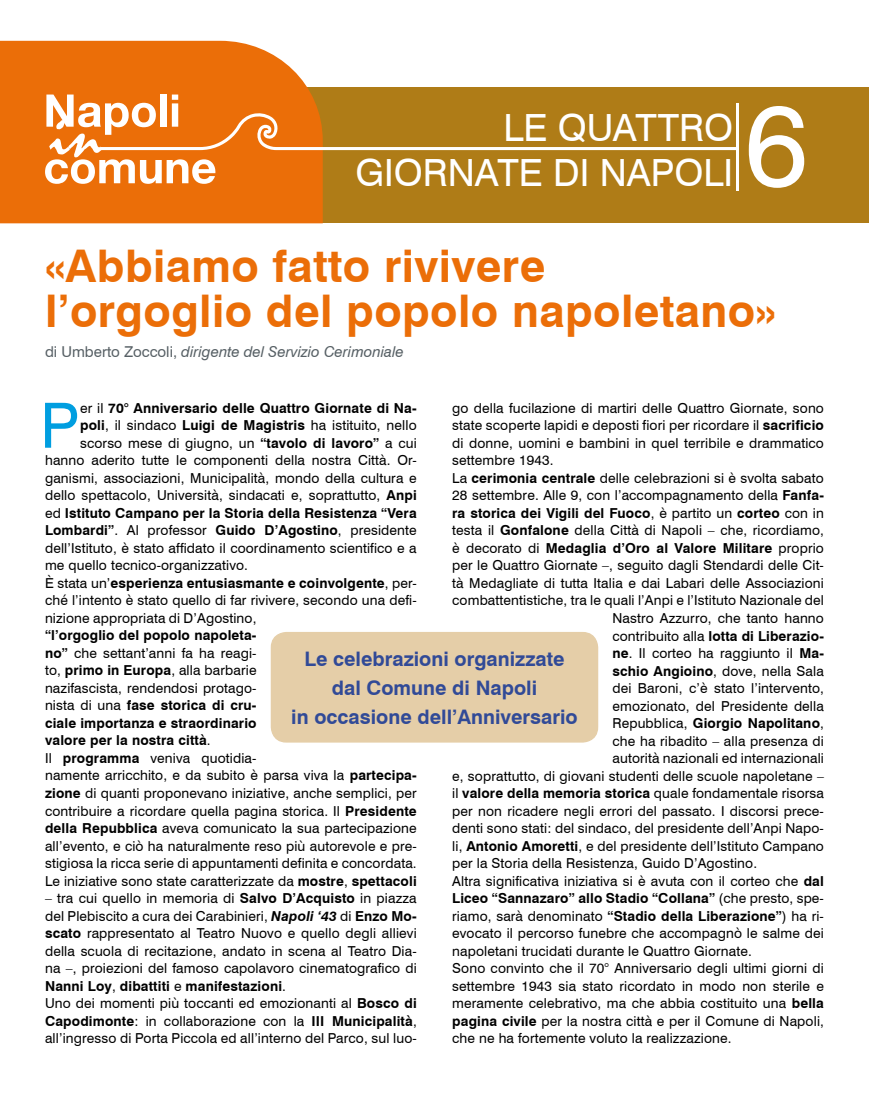
<style>
.page{position:relative;width:869px;height:1099px;background:#fff}
.page>*{position:absolute;margin:0;border:0;box-sizing:border-box;transform-origin:0 0}
.t1{font:113.75px "Swiss 721 BT";color:#fff}
.t2{font:62.38px "Swiss 721 BT";color:#009ee0}
.t3{font:700 45px/45px "Swiss 721 BT";letter-spacing:.01em;color:#eb6e08}
.t4{font:37.5px "Swiss 721 BT";color:#fff}
.t5{font:700 20px/28.8px "Swiss 721 BT";color:#314a97;text-align:center}
.t6{font:italic 15px "Swiss 721 BT";color:#576065}
.t7{font:13.75px/17.5px "Swiss 721 BT";letter-spacing:.01em;color:#000}
.t8{font:700 13.75px "Swiss 721 BT";letter-spacing:.01em;color:#000}
.s1{font-style:normal}
.s2{font-weight:400}
.s3{font-weight:700}
.s4{font-weight:700;font-style:italic}
</style>
<div class="page">
<div style="left:0;top:87px;width:868px;height:136px;background:#af7c17"></div>
<div style="left:0;top:41px;width:322px;height:182px;background:#eb6e08"></div>
<hr style="left:735px;top:104px;width:3px;height:87px;background:#fff">
<svg style="left:45px;top:94px;width:694px;height:90px"></svg>
<div style="left:271px;top:632px;width:326px;height:110px;background:#e5cea8;border-radius:15px"></div>
<div style="left:270px;top:632px;width:328px;height:110px;border:1px solid #e5cea8;border-radius:15px"></div>
<h3 class="t4" style="left:503px;top:105px;width:108px">Le Quattro</h3>
<h3 class="t4" style="left:355px;top:150px;width:24px">giornate</h3>
<h3 class="t4" style="left:553px;top:150px;width:69px">di napoli</h3>
<h1 class="t1" style="left:744px;top:76px;width:64px">6</h1>
<h3 class="t3" style="left:45px;top:243px;width:732px">«Abbiamo fatto rivivere<br>l’orgoglio del popolo napoletano»</h3>
<p class="t6" style="left:45px;top:343px;width:360px"><span class="s1">di Umberto Zoccoli,</span> dirigente del Servizio Cerimoniale</p>
<h2 class="t2" style="left:40px;top:387px;width:41px">P</h2>
<p class="t8" style="left:80px;top:399px;width:338px"><span class="s2">er il</span> 70° Anniversario delle Quattro Giornate di Na-</p>
<p class="t7" style="left:452px;top:399px;width:373px">go della fucilazione di martiri delle Quattro Giornate, sono</p>
<p class="t7" style="left:452px;top:416px;width:373px">state scoperte lapidi e deposti fiori per ricordare il <span class="s3">sacrificio</span></p>
<p class="t7" style="left:452px;top:434px;width:373px">di donne, uomini e bambini in quel terribile e drammatico</p>
<p class="t7" style="left:452px;top:451px;width:103px">settembre 1943.</p>
<p class="t7" style="left:452px;top:469px;width:373px">La <span class="s3">cerimonia centrale</span> delle celebrazioni si è svolta sabato</p>
<p class="t7" style="left:452px;top:486px;width:373px">28 settembre. Alle 9, con l’accompagnamento della <span class="s3">Fanfa-</span></p>
<p class="t8" style="left:452px;top:504px;width:373px">ra storica dei Vigili del Fuoco<span class="s2">, è partito un</span> corteo <span class="s2">con in</span></p>
<p class="t7" style="left:452px;top:521px;width:373px">testa il <span class="s3">Gonfalone</span> della Città di Napoli – che, ricordiamo,</p>
<p class="t8" style="left:452px;top:539px;width:373px"><span class="s2">è decorato di</span> Medaglia d’Oro al Valore Militare <span class="s2">proprio</span></p>
<p class="t7" style="left:452px;top:556px;width:373px">per le Quattro Giornate –, seguito dagli Stendardi delle Cit-</p>
<p class="t7" style="left:452px;top:574px;width:373px">tà Medagliate di tutta Italia e dai Labari delle Associazioni</p>
<p class="t7" style="left:452px;top:591px;width:373px">combattentistiche, tra le quali l’Anpi e l’Istituto Nazionale del</p>
<p class="t7" style="left:612px;top:609px;width:213px">Nastro Azzurro, che tanto hanno</p>
<p class="t8" style="left:612px;top:627px;width:213px"><span class="s2">contribuito alla</span> lotta di Liberazio-</p>
<p class="t7" style="left:612px;top:644px;width:213px"><span class="s3">ne</span>. Il corteo ha raggiunto il <span class="s3">Ma-</span></p>
<p class="t7" style="left:612px;top:661px;width:213px"><span class="s3">schio Angioino</span>, dove, nella Sala</p>
<p class="t7" style="left:612px;top:679px;width:213px">dei Baroni, c’è stato l’intervento,</p>
<p class="t7" style="left:612px;top:696px;width:213px">emozionato, del Presidente della</p>
<p class="t8" style="left:612px;top:714px;width:213px"><span class="s2">Repubblica,</span> Giorgio Napolitano<span class="s2">,</span></p>
<p class="t7" style="left:612px;top:731px;width:213px">che ha ribadito – alla presenza di</p>
<p class="t7" style="left:612px;top:749px;width:213px">autorità nazionali ed internazionali</p>
<p class="t7" style="left:452px;top:766px;width:373px">e, soprattutto, di giovani studenti delle scuole napoletane –</p>
<p class="t7" style="left:452px;top:784px;width:373px">il <span class="s3">valore della memoria storica</span> quale fondamentale risorsa</p>
<p class="t7" style="left:452px;top:801px;width:373px">per non ricadere negli errori del passato. I discorsi prece-</p>
<p class="t7" style="left:452px;top:819px;width:373px">denti sono stati: del sindaco, del presidente dell’Anpi Napo-</p>
<p class="t7" style="left:452px;top:836px;width:373px">li, <span class="s3">Antonio Amoretti</span>, e del presidente dell’Istituto Campano</p>
<p class="t7" style="left:452px;top:854px;width:306px">per la Storia della Resistenza, Guido D’Agostino.</p>
<p class="t7" style="left:452px;top:871px;width:373px">Altra significativa iniziativa si è avuta con il corteo che <span class="s3">dal</span></p>
<p class="t8" style="left:452px;top:890px;width:373px">Liceo “Sannazaro” allo Stadio “Collana” <span class="s2">(che presto, spe-</span></p>
<p class="t7" style="left:452px;top:906px;width:373px">riamo, sarà denominato <span class="s3">“Stadio della Liberazione”</span>) ha ri-</p>
<p class="t7" style="left:452px;top:924px;width:373px">evocato il percorso funebre che accompagnò le salme dei</p>
<p class="t7" style="left:452px;top:942px;width:301px">napoletani trucidati durante le Quattro Giornate.</p>
<p class="t7" style="left:452px;top:959px;width:373px">Sono convinto che il 70° Anniversario degli ultimi giorni di</p>
<p class="t7" style="left:452px;top:977px;width:373px">settembre 1943 sia stato ricordato in modo non sterile e</p>
<p class="t7" style="left:452px;top:994px;width:373px">meramente celebrativo, ma che abbia costituito una <span class="s3">bella</span></p>
<p class="t7" style="left:452px;top:1012px;width:373px"><span class="s3">pagina civile</span> per la nostra città e per il Comune di Napoli,</p>
<p class="t7" style="left:452px;top:1029px;width:281px">che ne ha fortemente voluto la realizzazione.</p>
<p class="t7" style="left:80px;top:416px;width:338px"><span class="s3">poli</span>, il sindaco <span class="s3">Luigi de Magistris</span> ha istituito, nello</p>
<p class="t7" style="left:80px;top:434px;width:338px">scorso mese di giugno, un <span class="s3">“tavolo di lavoro”</span> a cui</p>
<p class="t7" style="left:45px;top:451px;width:373px">hanno aderito tutte le componenti della nostra Città. Or-</p>
<p class="t7" style="left:45px;top:469px;width:373px">ganismi, associazioni, Municipalità, mondo della cultura e</p>
<p class="t7" style="left:45px;top:486px;width:373px">dello spettacolo, Università, sindacati e, soprattutto, <span class="s3">Anpi</span></p>
<p class="t8" style="left:45px;top:504px;width:373px"><span class="s2">ed</span> I stituto Campano per la Storia della Resistenza “Vera</p>
<p class="t8" style="left:45px;top:522px;width:373px">Lombardi”<span class="s2">. Al professor</span> Guido D’Agostino<span class="s2">, presidente</span></p>
<p class="t7" style="left:45px;top:539px;width:373px">dell’Istituto, è stato affidato il coordinamento scientifico e a</p>
<p class="t7" style="left:45px;top:556px;width:204px">me quello tecnico-organizzativo.</p>
<p class="t8" style="left:45px;top:574px;width:373px"><span class="s2">È stata un’</span>esperienza entusiasmante e coinvolgente<span class="s2">, per-</span></p>
<p class="t7" style="left:45px;top:591px;width:373px">ché l’intento è stato quello di far rivivere, secondo una defi-</p>
<p class="t7" style="left:45px;top:609px;width:213px">nizione appropriata di D’Agostino,</p>
<p class="t7" style="left:45px;top:626px;width:373px"><span class="s3">“l’orgoglio del popolo napoleta-<br>no”</span> che settant’anni fa ha reagi-<br>to, <span class="s3">primo in Europa</span>, alla barbarie<br>nazifascista, rendendosi protago-<br>nista di una <span class="s3">fase storica di cru-<br>ciale importanza e straordinario<br>valore per la nostra città</span>.<br>Il <span class="s3">programma</span> veniva quotidia-<br>namente arricchito, e da subito è parsa viva la <span class="s3">partecipa&shy;zione</span> di quanti proponevano iniziative, anche semplici, per contribuire a ricordare quella pagina storica. Il <span class="s3">Presidente della Repubblica</span> aveva comunicato la sua partecipazione all’evento, e ciò ha naturalmente reso più autorevole e pre&shy;stigiosa la ricca serie di appuntamenti definita e concordata.<br>Le iniziative sono state caratterizzate da <span class="s3">mostre</span>, <span class="s3">spettacoli</span></p>
<p class="t7" style="left:45px;top:889px;width:373px">– tra cui quello in memoria di <span class="s3">Salvo D’Acquisto</span> in piazza del Plebiscito a cura dei Carabinieri, <span class="s4">Napoli ‘43</span> di <span class="s3">Enzo Mo&shy;scato</span> rappresentato al Teatro Nuovo e quello degli allievi della scuola di recitazione, andato in scena al Teatro Dia&shy;na –, proiezioni del famoso capolavoro cinematografico di <span class="s3">Nanni Loy</span>, <span class="s3">dibattiti</span> e <span class="s3">manifestazioni</span>.<br>Uno dei momenti più toccanti ed emozionanti al <span class="s3">Bosco di Capodimonte</span>: in collaborazione con la <span class="s3">III Municipalità</span>, all’ingresso di Porta Piccola ed all’interno del Parco, sul luo-</p>
<h3 class="t5" style="left:291px;top:644px;width:288px">Le celebrazioni organizzate dal Comune di Napoli<br>in occasione dell’Anniversario</h3>
</div>
